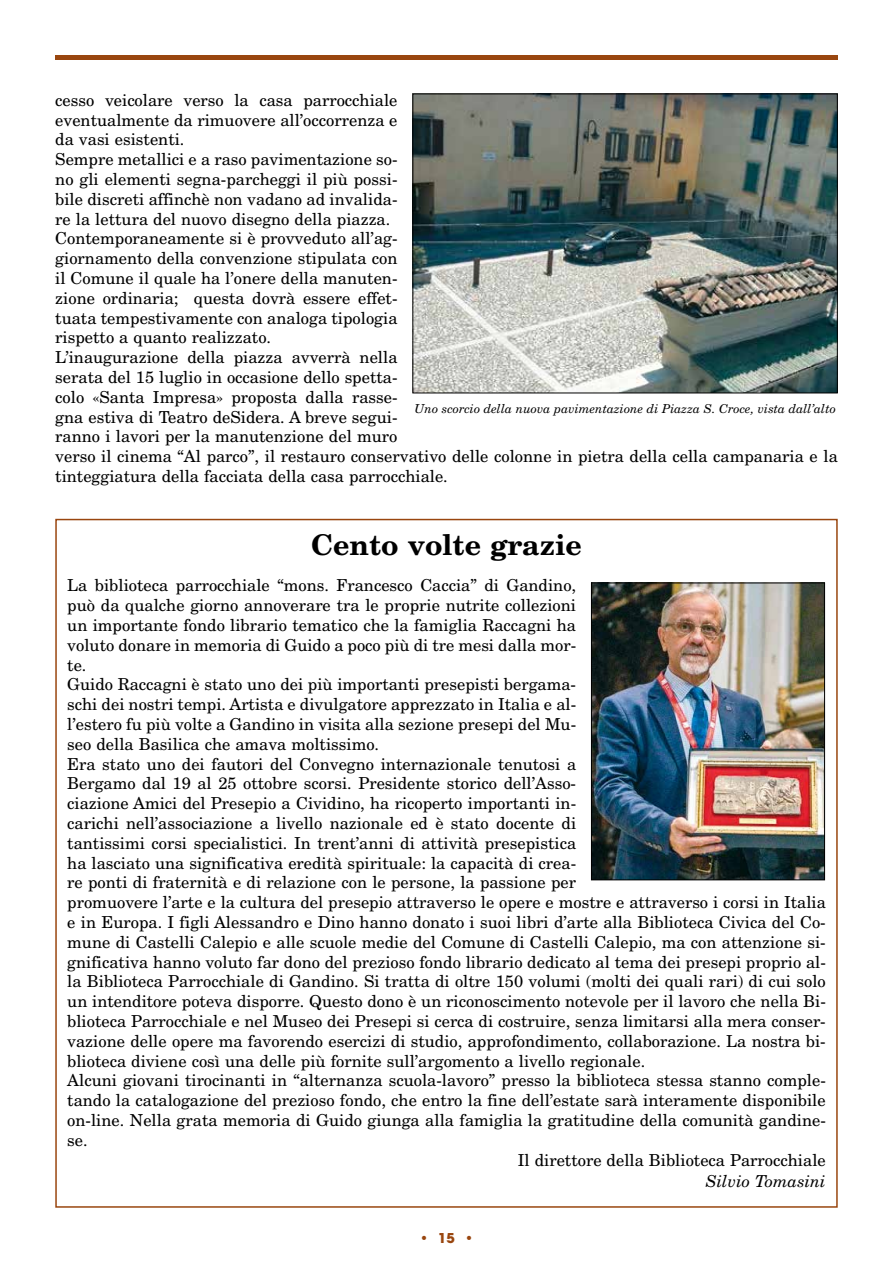
<style>
.page{position:relative;width:893px;height:1263px;background:#fff}
.page>*{position:absolute;margin:0;border:0;box-sizing:border-box;transform-origin:0 0}
.t1{font:700 28.5px "New Century Schlbk";color:#000}
.t2{font:16.5px/19.8px "New Century Schlbk";color:#000}
.t3{font:italic 16.5px "New Century Schlbk";color:#000}
.t4{font:700 13.5px "Avant Garde";color:#99460f}
.t5{font:italic 12.3px "New Century Schlbk";color:#000}
</style>
<div class="page">
<div style="left:55px;top:55px;width:783px;height:5px;background:#99460f"></div>
<img style="left:414px;top:96px;width:422px;height:295px">
<div style="left:412px;top:94px;width:426px;height:299px;border:1px solid #000"></div>
<img style="left:593px;top:585px;width:230px;height:293px">
<div style="left:591px;top:583px;width:234px;height:297px;border:1px solid #000"></div>
<p class="t2" style="left:55px;top:89px;width:784px">cesso veicolare verso la casa parrocchiale<br>eventualmente da rimuovere all’occorrenza e<br>da vasi esistenti.<br>Sempre metallici e a raso pavimentazione so-<br>no gli elementi segna-parcheggi il più possi-<br>bile discreti affinchè non vadano ad invalida-<br>re la lettura del nuovo disegno della piazza.<br>Contemporaneamente si è provveduto all’ag-<br>giornamento della convenzione stipulata con<br>il Comune il quale ha l’onere della manuten-<br>zione ordinaria; questa dovrà essere effet-<br>tuata tempestivamente con analoga tipologia<br>rispetto a quanto realizzato.<br>L’inaugurazione della piazza avverrà nella<br>serata del 15 luglio in occasione dello spetta-<br>colo «Santa Impresa» proposta dalla rasse-<br>gna estiva di Teatro deSidera. A breve segui-<br>ranno i lavori per la manutenzione del muro<br>verso il cinema “Al parco”, il restauro conservativo delle colonne in pietra della cella campanaria e la tinteggiatura della facciata della casa parrocchiale.</p>
<p class="t5" style="left:414px;top:401px;width:423px">Uno scorcio della nuova pavimentazione di Piazza S. Croce, vista dall’alto</p>
<h1 class="t1" style="left:311px;top:526px;width:272px">Cento volte grazie</h1>
<p class="t2" style="left:67px;top:575px;width:510px">La biblioteca parrocchiale “mons. Francesco Caccia” di Gandino,</p>
<p class="t2" style="left:67px;top:595px;width:510px">può da qualche giorno annoverare tra le proprie nutrite collezioni</p>
<p class="t2" style="left:67px;top:615px;width:510px">un importante fondo librario tematico che la famiglia Raccagni ha</p>
<p class="t2" style="left:67px;top:634px;width:510px">voluto donare in memoria di Guido a poco più di tre mesi dalla mor-</p>
<p class="t2" style="left:67px;top:654px;width:21px">te.</p>
<p class="t2" style="left:67px;top:674px;width:510px">Guido Raccagni è stato uno dei più importanti presepisti bergama-</p>
<p class="t2" style="left:67px;top:694px;width:510px">schi dei nostri tempi. Artista e divulgatore apprezzato in Italia e al-</p>
<p class="t2" style="left:67px;top:714px;width:510px">l’estero fu più volte a Gandino in visita alla sezione presepi del Mu-</p>
<p class="t2" style="left:67px;top:733px;width:313px">seo della Basilica che amava moltissimo.</p>
<p class="t2" style="left:67px;top:753px;width:510px">Era stato uno dei fautori del Convegno internazionale tenutosi a</p>
<p class="t2" style="left:67px;top:773px;width:510px">Bergamo dal 19 al 25 ottobre scorsi. Presidente storico dell’Asso-</p>
<p class="t2" style="left:67px;top:793px;width:510px">ciazione Amici del Presepio a Cividino, ha ricoperto importanti in-</p>
<p class="t2" style="left:67px;top:813px;width:510px">carichi nell’associazione a livello nazionale ed è stato docente di</p>
<p class="t2" style="left:67px;top:832px;width:510px">tantissimi corsi specialistici. In trent’anni di attività presepistica</p>
<p class="t2" style="left:67px;top:852px;width:510px">ha lasciato una significativa eredità spirituale: la capacità di crea-</p>
<p class="t2" style="left:67px;top:872px;width:510px">re ponti di fraternità e di relazione con le persone, la passione per</p>
<p class="t2" style="left:67px;top:892px;width:760px">promuovere l’arte e la cultura del presepio attraverso le opere e mostre e attraverso i corsi in Italia</p>
<p class="t2" style="left:67px;top:912px;width:760px">e in Europa. I figli Alessandro e Dino hanno donato i suoi libri d’arte alla Biblioteca Civica del Co-</p>
<p class="t2" style="left:67px;top:931px;width:760px">mune di Castelli Calepio e alle scuole medie del Comune di Castelli Calepio, ma con attenzione si-</p>
<p class="t2" style="left:67px;top:951px;width:760px">gnificativa hanno voluto far dono del prezioso fondo librario dedicato al tema dei presepi proprio al-</p>
<p class="t2" style="left:67px;top:971px;width:760px">la Biblioteca Parrocchiale di Gandino. Si tratta di oltre 150 volumi (molti dei quali rari) di cui solo</p>
<p class="t2" style="left:67px;top:991px;width:760px">un intenditore poteva disporre. Questo dono è un riconoscimento notevole per il lavoro che nella Bi-</p>
<p class="t2" style="left:67px;top:1011px;width:760px">blioteca Parrocchiale e nel Museo dei Presepi si cerca di costruire, senza limitarsi alla mera conser-</p>
<p class="t2" style="left:67px;top:1030px;width:760px">vazione delle opere ma favorendo esercizi di studio, approfondimento, collaborazione. La nostra bi-</p>
<p class="t2" style="left:67px;top:1050px;width:579px">blioteca diviene così una delle più fornite sull’argomento a livello regionale.</p>
<p class="t2" style="left:67px;top:1070px;width:760px">Alcuni giovani tirocinanti in “alternanza scuola-lavoro” presso la biblioteca stessa stanno comple-</p>
<p class="t2" style="left:67px;top:1090px;width:760px">tando la catalogazione del prezioso fondo, che entro la fine dell’estate sarà interamente disponibile</p>
<p class="t2" style="left:67px;top:1110px;width:760px">on-line. Nella grata memoria di Guido giunga alla famiglia la gratitudine della comunità gandine-</p>
<p class="t2" style="left:67px;top:1129px;width:22px">se.</p>
<p class="t2" style="left:518px;top:1149px;width:310px">Il direttore della Biblioteca Parrocchiale</p>
<p class="t3" style="left:706px;top:1171px;width:121px">Silvio Tomasini</p>
<p class="t4" style="left:419px;top:1230px;width:56px">• 15 •</p>
</div>
